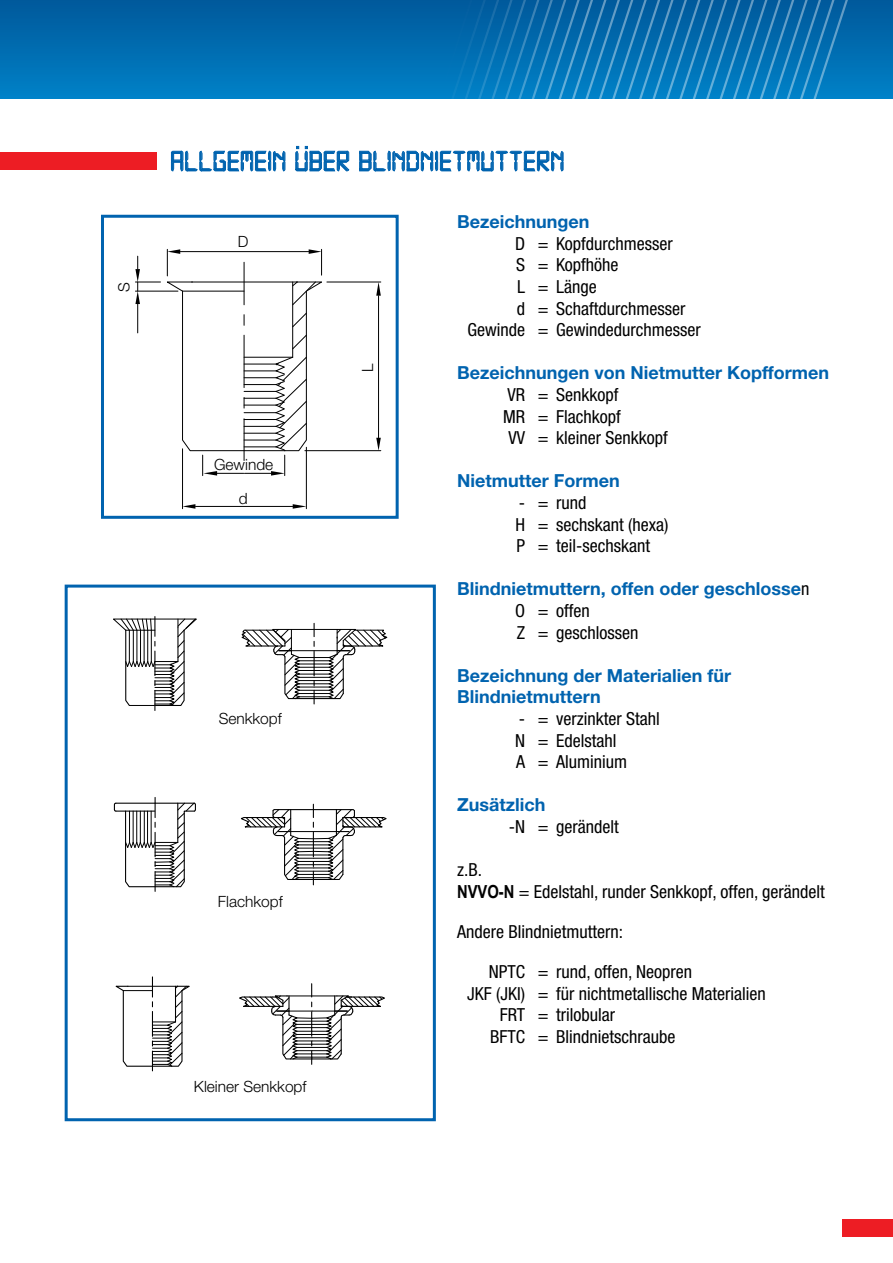
<style>
.page{position:relative;width:893px;height:1263px;background:#fff}
.page>*{position:absolute;margin:0;border:0;box-sizing:border-box;transform-origin:0 0}
.t1{font:30px "Digital 7";color:#0063af}
.t2{font:condensed 18px/21.6px "Helvetica Neue LT Pro";color:#000}
.t3{font:700 18px/21.6px "Helvetica Neue LT Pro";color:#0063af}
.t4{font:300 15.45px "Helvetica Neue LT Pro";color:#000}
.s1{font-weight:400;font-stretch:condensed;color:#000}
.s2{font-family:"Arial Narrow";font-weight:700;font-stretch:normal}
</style>
<div class="page">
<div style="left:0;top:0;width:893px;height:99px;background:linear-gradient(to bottom,#00589a,#0081c7)"></div>
<svg style="left:71px;top:0;width:816px;height:99px"></svg>
<div style="left:842px;top:1220px;width:51px;height:17px;background:#ed1d24"></div>
<svg style="left:171px;top:150px;width:114px;height:22px"></svg>
<svg style="left:359px;top:150px;width:205px;height:22px"></svg>
<div style="left:0;top:152px;width:157px;height:17px;background:#ed1d24"></div>
<div style="left:101px;top:215px;width:298px;height:304px;border:3px solid #0063af"></div>
<div style="left:65px;top:585px;width:371px;height:536px;border:3px solid #0063af"></div>
<hr style="left:195px;top:506px;width:98px;height:1px;background:#000">
<hr style="left:306px;top:447px;width:1px;height:62px;background:#000">
<hr style="left:182px;top:449px;width:1px;height:60px;background:#000">
<svg style="left:183px;top:504px;width:12px;height:5px"></svg>
<svg style="left:293px;top:504px;width:13px;height:5px"></svg>
<hr style="left:378px;top:296px;width:1px;height:142px;background:#000">
<hr style="left:305px;top:450px;width:76px;height:1px;background:#000">
<hr style="left:327px;top:282px;width:54px;height:1px;background:#000">
<svg style="left:376px;top:282px;width:5px;height:14px"></svg>
<svg style="left:376px;top:438px;width:5px;height:13px"></svg>
<svg style="left:135px;top:249px;width:189px;height:227px"></svg>
<svg style="left:113px;top:616px;width:84px;height:94px"></svg>
<hr style="left:140px;top:630px;width:1px;height:31px;background:#000">
<hr style="left:133px;top:630px;width:1px;height:31px;background:#000">
<hr style="left:147px;top:630px;width:1px;height:31px;background:#000">
<hr style="left:129px;top:630px;width:1px;height:31px;background:#000">
<hr style="left:137px;top:630px;width:1px;height:31px;background:#000">
<hr style="left:144px;top:630px;width:1px;height:31px;background:#000">
<hr style="left:151px;top:630px;width:1px;height:31px;background:#000">
<svg style="left:241px;top:623px;width:147px;height:81px"></svg>
<svg style="left:115px;top:977px;width:75px;height:94px"></svg>
<svg style="left:239px;top:984px;width:146px;height:80px"></svg>
<hr style="left:116px;top:810px;width:39px;height:2px;background:#000">
<svg style="left:113px;top:802px;width:4px;height:10px"></svg>
<hr style="left:116px;top:803px;width:39px;height:1px;background:#000">
<svg style="left:124px;top:797px;width:72px;height:94px"></svg>
<svg style="left:241px;top:804px;width:146px;height:81px"></svg>
<svg style="left:295px;top:146px;width:54px;height:26px"></svg>
<p class="t4" style="left:114px;top:292px;width:11px;rotate:-90deg">S</p>
<h1 class="t1" style="left:170px;top:148px;width:396px">ALLGEMEIN UBER BLINDNIETMUTTERN</h1>
<p class="t4" style="left:238px;top:232px;width:12px">D</p>
<p class="t4" style="left:214px;top:455px;width:61px">Gewinde</p>
<p class="t4" style="left:239px;top:489px;width:10px">d</p>
<p class="t4" style="left:358px;top:372px;width:10px;rotate:-90deg">L</p>
<p class="t4" style="left:219px;top:709px;width:65px">Senkkopf</p>
<p class="t4" style="left:218px;top:892px;width:66px">Flachkopf</p>
<p class="t4" style="left:194px;top:1077px;width:114px">Kleiner Senkkopf</p>
<p class="t3" style="left:457px;top:210px;width:134px">Bezeichnungen</p>
<p class="t2" style="left:515px;top:232px;width:159px">D = Kopfdurchmesser</p>
<p class="t2" style="left:516px;top:254px;width:104px">S = Kopfhöhe</p>
<p class="t2" style="left:517px;top:276px;width:81px">L = Länge</p>
<p class="t2" style="left:517px;top:297px;width:170px">d = Schaftdurchmesser</p>
<p class="t2" style="left:467px;top:319px;width:235px">Gewinde = Gewindedurchmesser</p>
<p class="t3" style="left:457px;top:362px;width:374px">Bezeichnungen von Nietmutter Kopfformen</p>
<p class="t2" style="left:503px;top:384px;width:166px">VR = Senkkopf<br>MR = Flachkopf<br>VV = kleiner Senkkopf</p>
<p class="t3" style="left:457px;top:470px;width:164px">Nietmutter Formen</p>
<p class="t2" style="left:515px;top:492px;width:154px">- = rund<br>H = sechskant (hexa)<br>P = teil-sechskant</p>
<p class="t3" style="left:515px;top:578px;width:296px;text-indent:-58px">Blindnietmuttern, offen oder geschlosse<span class="s1">n<br>O = offen<br>Z = geschlossen</span></p>
<p class="t3" style="left:457px;top:664px;width:275px">Bezeichnung der Materialien für<br>Blindnietmuttern</p>
<p class="t2" style="left:515px;top:708px;width:146px">- = verzinkter Stahl<br>N = Edelstahl<br>A = Aluminium</p>
<p class="t3" style="left:457px;top:794px;width:90px">Zusätzlich</p>
<p class="t2" style="left:509px;top:816px;width:111px">-N = gerändelt</p>
<p class="t2" style="left:457px;top:859px;width:369px">z.B.<br><span class="s2">NVVO-N</span> = Edelstahl, runder Senkkopf, offen, gerändelt</p>
<p class="t2" style="left:457px;top:921px;width:167px">Andere Blindnietmuttern:</p>
<p class="t2" style="left:489px;top:961px;width:205px">NPTC = rund, offen, Neopren</p>
<p class="t2" style="left:467px;top:982px;width:300px">JKF (JKI) = für nichtmetallische Materialien</p>
<p class="t2" style="left:500px;top:1004px;width:117px">FRT = trilobular</p>
<p class="t2" style="left:490px;top:1026px;width:187px">BFTC = Blindnietschraube</p>
</div>
